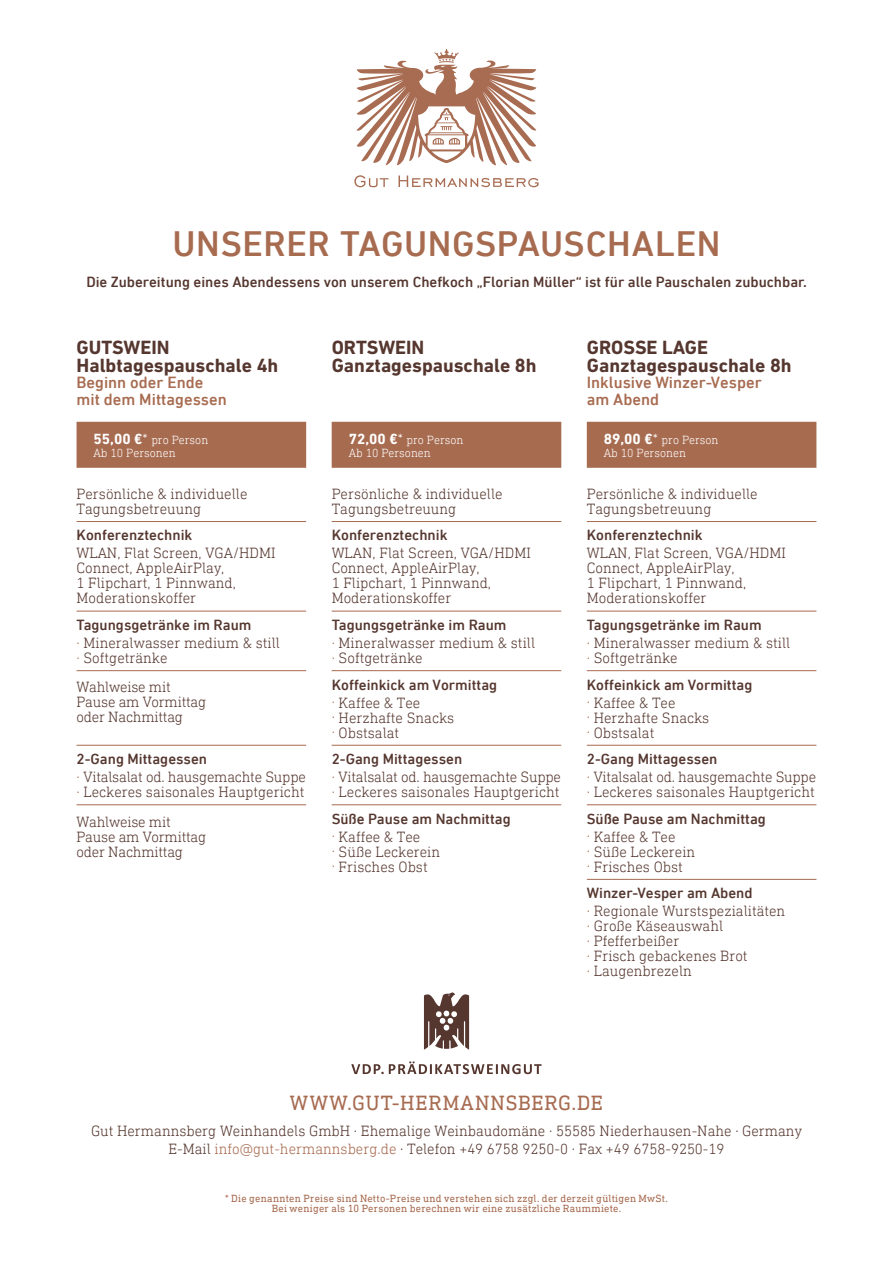
<style>
.page{position:relative;width:893px;height:1263px;background:#fff}
.page>*{position:absolute;margin:0;border:0;box-sizing:border-box;transform-origin:0 0}
.t1{font:500 36px "DIN Next LT Pro";letter-spacing:.02em;color:#a76b50}
.t2{font:20.85px "DIN Next Slab W01";letter-spacing:.04em;color:#a76b50}
.t3{font:700 19.5px "DIN Next LT Pro";color:#55372f}
.t4{font:500 16.5px "DIN Next LT Pro";color:#a76b50}
.t5{font:300 15px/15px "DIN Next Slab W01";color:#55372f}
.t6{font:500 15px "DIN Next LT Pro";color:#55372f}
.t7{font:300 12px "DIN Next Slab W01";color:#fff}
.t8{font:10.5px "DIN Next Slab W01";letter-spacing:.025em;color:#a76b50}
.s1{font-family:"DIN Next LT Pro";font-weight:700;font-size:15px}
.s2{font-family:"DIN Next LT Pro";font-size:15px}
.s3{color:#a76b50}
</style>
<div class="page">
<svg style="left:354px;top:175px;width:35px;height:12px"></svg>
<svg style="left:399px;top:176px;width:140px;height:11px"></svg>
<svg style="left:356px;top:49px;width:181px;height:117px"></svg>
<svg style="left:424px;top:992px;width:45px;height:58px"></svg>
<svg style="left:351px;top:1061px;width:191px;height:13px"></svg>
<svg style="left:77px;top:422px;width:739px;height:46px;background:#ad755c"></svg>
<hr style="left:332px;top:521px;width:229px;height:1px;background:#a76b50">
<hr style="left:332px;top:611px;width:229px;height:1px;background:#a76b50">
<hr style="left:332px;top:670px;width:229px;height:1px;background:#a76b50">
<hr style="left:332px;top:745px;width:229px;height:1px;background:#a76b50">
<hr style="left:332px;top:804px;width:229px;height:1px;background:#a76b50">
<hr style="left:77px;top:521px;width:229px;height:1px;background:#a76b50">
<hr style="left:77px;top:611px;width:229px;height:1px;background:#a76b50">
<hr style="left:77px;top:670px;width:229px;height:1px;background:#a76b50">
<hr style="left:77px;top:745px;width:229px;height:1px;background:#a76b50">
<hr style="left:77px;top:804px;width:229px;height:1px;background:#a76b50">
<hr style="left:587px;top:521px;width:229px;height:1px;background:#a76b50">
<hr style="left:587px;top:611px;width:229px;height:1px;background:#a76b50">
<hr style="left:587px;top:670px;width:229px;height:1px;background:#a76b50">
<hr style="left:587px;top:745px;width:229px;height:1px;background:#a76b50">
<hr style="left:587px;top:804px;width:229px;height:1px;background:#a76b50">
<hr style="left:587px;top:879px;width:229px;height:1px;background:#a76b50">
<p class="t1" style="left:172px;top:223px;width:549px">UNSERER TAGUNGSPAUSCHALEN</p>
<p class="t6" style="left:86px;top:273px;width:722px">Die Zubereitung eines Abendessens von unserem Chefkoch „Florian Müller“ ist für alle Pauschalen zubuchbar.</p>
<p class="t3" style="left:77px;top:336px;width:95px">GUTSWEIN</p>
<p class="t3" style="left:77px;top:354px;width:203px">Halbtagespauschale 4h</p>
<p class="t4" style="left:77px;top:373px;width:128px">Beginn oder Ende</p>
<p class="t4" style="left:77px;top:390px;width:152px">mit dem Mittagessen</p>
<p class="t7" style="left:94px;top:433px;width:116px"><span class="s1">55,00 €</span><span class="s2">*</span> pro Person</p>
<p class="t7" style="left:94px;top:446px;width:84px">Ab 10 Personen</p>
<p class="t5" style="left:77px;top:486px;width:172px">Persönliche &amp; individuelle</p>
<p class="t5" style="left:77px;top:501px;width:126px">Tagungsbetreuung</p>
<p class="t6" style="left:77px;top:527px;width:117px">Konferenztechnik</p>
<p class="t5" style="left:77px;top:546px;width:201px">WLAN, Flat Screen, VGA/HDMI<br>Connect, AppleAirPlay,</p>
<p class="t5" style="left:77px;top:576px;width:161px">1 Flipchart, 1 Pinnwand,</p>
<p class="t5" style="left:77px;top:591px;width:121px">Moderationskoffer</p>
<p class="t6" style="left:77px;top:616px;width:176px">Tagungsgetränke im Raum</p>
<p class="t5" style="left:77px;top:635px;width:205px"><sup>.</sup> Mineralwasser medium &amp; still</p>
<p class="t5" style="left:77px;top:650px;width:92px"><sup>.</sup> Softgetränke</p>
<p class="t5" style="left:77px;top:680px;width:96px">Wahlweise mit</p>
<p class="t5" style="left:77px;top:695px;width:131px">Pause am Vormittag</p>
<p class="t5" style="left:77px;top:710px;width:108px">oder Nachmittag</p>
<p class="t6" style="left:77px;top:750px;width:132px">2-Gang Mittagessen</p>
<p class="t5" style="left:77px;top:769px;width:231px"><sup>.</sup> Vitalsalat od. hausgemachte Suppe</p>
<p class="t5" style="left:77px;top:784px;width:229px"><sup>.</sup> Leckeres saisonales Hauptgericht</p>
<p class="t5" style="left:77px;top:814px;width:96px">Wahlweise mit</p>
<p class="t5" style="left:77px;top:829px;width:131px">Pause am Vormittag</p>
<p class="t5" style="left:77px;top:844px;width:108px">oder Nachmittag</p>
<p class="t3" style="left:332px;top:336px;width:94px">ORTSWEIN</p>
<p class="t3" style="left:332px;top:354px;width:206px">Ganztagespauschale 8h</p>
<p class="t7" style="left:349px;top:433px;width:116px"><span class="s1">72,00 €</span><span class="s2">*</span> pro Person</p>
<p class="t7" style="left:349px;top:446px;width:84px">Ab 10 Personen</p>
<p class="t5" style="left:332px;top:486px;width:172px">Persönliche &amp; individuelle</p>
<p class="t5" style="left:332px;top:501px;width:126px">Tagungsbetreuung</p>
<p class="t6" style="left:332px;top:527px;width:117px">Konferenztechnik</p>
<p class="t5" style="left:332px;top:546px;width:201px">WLAN, Flat Screen, VGA/HDMI<br>Connect, AppleAirPlay,</p>
<p class="t5" style="left:332px;top:576px;width:161px">1 Flipchart, 1 Pinnwand,</p>
<p class="t5" style="left:332px;top:591px;width:121px">Moderationskoffer</p>
<p class="t6" style="left:332px;top:616px;width:176px">Tagungsgetränke im Raum</p>
<p class="t5" style="left:332px;top:635px;width:205px"><sup>.</sup> Mineralwasser medium &amp; still</p>
<p class="t5" style="left:332px;top:650px;width:92px"><sup>.</sup> Softgetränke</p>
<p class="t6" style="left:332px;top:676px;width:167px">Koffeinkick am Vormittag</p>
<p class="t5" style="left:332px;top:695px;width:90px"><sup>.</sup> Kaffee &amp; Tee</p>
<p class="t5" style="left:332px;top:710px;width:124px"><sup>.</sup> Herzhafte Snacks</p>
<p class="t5" style="left:332px;top:725px;width:69px"><sup>.</sup> Obstsalat</p>
<p class="t6" style="left:332px;top:750px;width:132px">2-Gang Mittagessen</p>
<p class="t5" style="left:332px;top:769px;width:231px"><sup>.</sup> Vitalsalat od. hausgemachte Suppe</p>
<p class="t5" style="left:332px;top:784px;width:229px"><sup>.</sup> Leckeres saisonales Hauptgericht</p>
<p class="t6" style="left:332px;top:810px;width:181px">Süße Pause am Nachmittag</p>
<p class="t5" style="left:332px;top:829px;width:90px"><sup>.</sup> Kaffee &amp; Tee</p>
<p class="t5" style="left:332px;top:844px;width:110px"><sup>.</sup> Süße Leckerein</p>
<p class="t5" style="left:332px;top:859px;width:98px"><sup>.</sup> Frisches Obst</p>
<p class="t3" style="left:587px;top:336px;width:123px">GROSSE LAGE</p>
<p class="t3" style="left:587px;top:354px;width:206px">Ganztagespauschale 8h</p>
<p class="t4" style="left:587px;top:373px;width:176px">Inklusive Winzer-Vesper</p>
<p class="t4" style="left:587px;top:390px;width:74px">am Abend</p>
<p class="t7" style="left:604px;top:433px;width:116px"><span class="s1">89,00 €</span><span class="s2">*</span> pro Person</p>
<p class="t7" style="left:604px;top:446px;width:84px">Ab 10 Personen</p>
<p class="t5" style="left:587px;top:486px;width:172px">Persönliche &amp; individuelle</p>
<p class="t5" style="left:587px;top:501px;width:126px">Tagungsbetreuung</p>
<p class="t6" style="left:587px;top:527px;width:117px">Konferenztechnik</p>
<p class="t5" style="left:587px;top:546px;width:201px">WLAN, Flat Screen, VGA/HDMI<br>Connect, AppleAirPlay,</p>
<p class="t5" style="left:587px;top:576px;width:161px">1 Flipchart, 1 Pinnwand,</p>
<p class="t5" style="left:587px;top:591px;width:121px">Moderationskoffer</p>
<p class="t6" style="left:587px;top:616px;width:176px">Tagungsgetränke im Raum</p>
<p class="t5" style="left:587px;top:635px;width:205px"><sup>.</sup> Mineralwasser medium &amp; still</p>
<p class="t5" style="left:587px;top:650px;width:92px"><sup>.</sup> Softgetränke</p>
<p class="t6" style="left:587px;top:676px;width:167px">Koffeinkick am Vormittag</p>
<p class="t5" style="left:587px;top:695px;width:90px"><sup>.</sup> Kaffee &amp; Tee</p>
<p class="t5" style="left:587px;top:710px;width:124px"><sup>.</sup> Herzhafte Snacks</p>
<p class="t5" style="left:587px;top:725px;width:69px"><sup>.</sup> Obstsalat</p>
<p class="t6" style="left:587px;top:750px;width:132px">2-Gang Mittagessen</p>
<p class="t5" style="left:587px;top:769px;width:231px"><sup>.</sup> Vitalsalat od. hausgemachte Suppe</p>
<p class="t5" style="left:587px;top:784px;width:229px"><sup>.</sup> Leckeres saisonales Hauptgericht</p>
<p class="t6" style="left:587px;top:810px;width:181px">Süße Pause am Nachmittag</p>
<p class="t5" style="left:587px;top:829px;width:90px"><sup>.</sup> Kaffee &amp; Tee</p>
<p class="t5" style="left:587px;top:844px;width:110px"><sup>.</sup> Süße Leckerein</p>
<p class="t5" style="left:587px;top:859px;width:98px"><sup>.</sup> Frisches Obst</p>
<p class="t6" style="left:587px;top:884px;width:167px">Winzer-Vesper am Abend</p>
<p class="t5" style="left:587px;top:903px;width:200px"><sup>.</sup> Regionale Wurstspezialitäten</p>
<p class="t5" style="left:587px;top:918px;width:138px"><sup>.</sup> Große Käseauswahl</p>
<p class="t5" style="left:587px;top:933px;width:94px"><sup>.</sup> Pfefferbeißer</p>
<p class="t5" style="left:587px;top:948px;width:162px"><sup>.</sup> Frisch gebackenes Brot</p>
<p class="t5" style="left:587px;top:963px;width:107px"><sup>.</sup> Laugenbrezeln</p>
<p class="t2" style="left:290px;top:1090px;width:315px">WWW.GUT-HERMANNSBERG.DE</p>
<p class="t5" style="left:91px;top:1123px;width:712px">Gut Hermannsberg Weinhandels GmbH . Ehemalige Weinbaudomäne . 55585 Niederhausen-Nahe . Germany</p>
<p class="t5" style="left:168px;top:1141px;width:558px">E-Mail <span class="s3">info@gut-hermannsberg.de</span> . Telefon +49 6758 9250-0 . Fax +49 6758-9250-19</p>
<p class="t8" style="left:225px;top:1192px;width:444px">* Die genannten Preise sind Netto-Preise und verstehen sich zzgl. der derzeit gültigen MwSt.</p>
<p class="t8" style="left:272px;top:1203px;width:351px">Bei weniger als 10 Personen berechnen wir eine zusätzliche Raummiete.</p>
</div>
